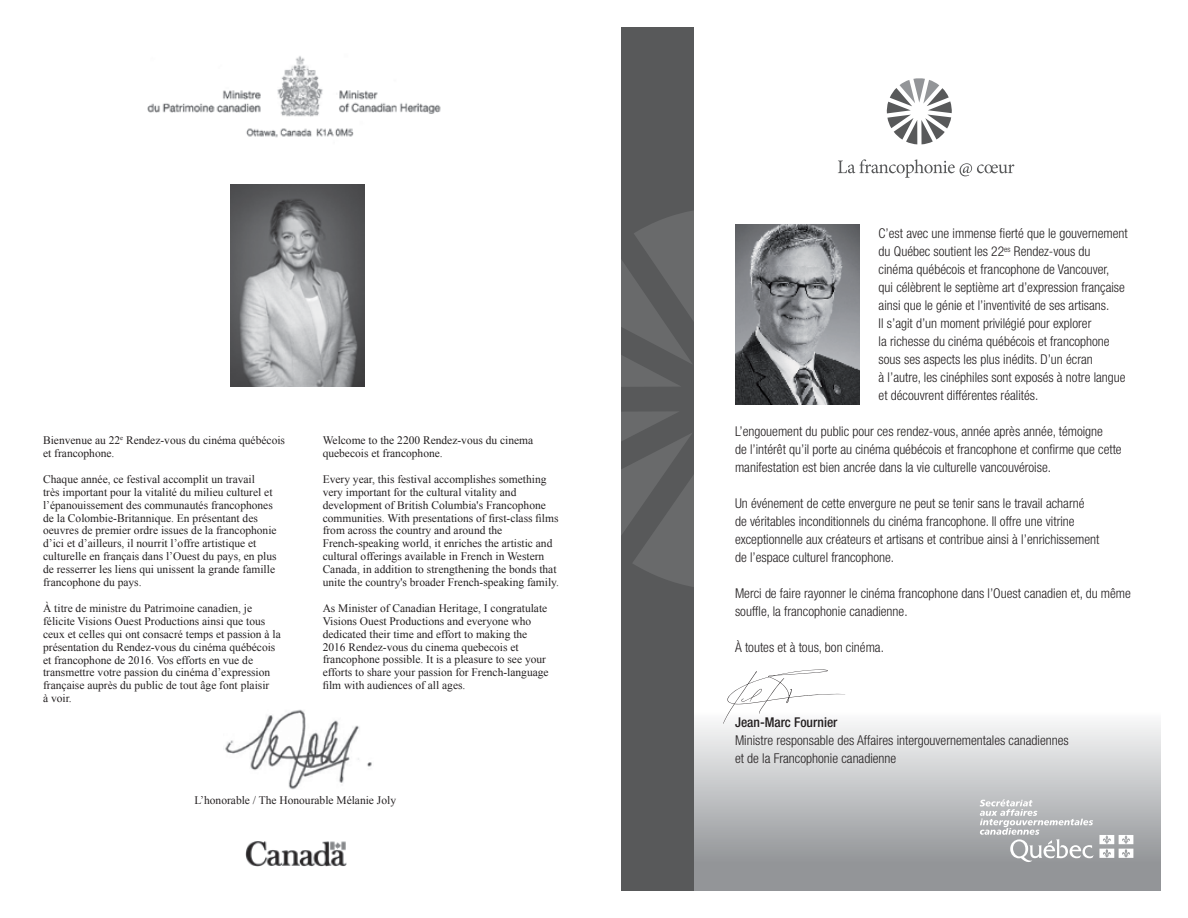
<style>
.page{position:relative;width:1188px;height:918px;background:#fff}
.page>*{position:absolute;margin:0;border:0;box-sizing:border-box;transform-origin:0 0}
.t1{font:300 condensed 13.5px/18px "Helvetica Neue LT Std";color:#231f20}
.t2{font:500 condensed 13.5px "Helvetica Neue LT Std";color:#231f20}
.t3{font:11.4px/12.9px "Times New Roman";color:#231f20}
</style>
<div class="page">
<img style="left:230px;top:184px;width:135px;height:202px">
<img style="left:245px;top:841px;width:101px;height:26px">
<img style="left:225px;top:709px;width:147px;height:81px">
<img style="left:147px;top:56px;width:294px;height:82px">
<div style="left:677px;top:708px;width:484px;height:183px;background:linear-gradient(to bottom,#fbfbfc,#84878a)"></div>
<div style="left:621px;top:27px;width:72px;height:864px;background:#58595a"></div>
<svg style="left:621px;top:211px;width:72px;height:176px"></svg>
<svg style="left:621px;top:412px;width:72px;height:175px"></svg>
<svg style="left:838px;top:159px;width:176px;height:19px"></svg>
<svg style="left:887px;top:78px;width:65px;height:66px"></svg>
<img style="left:735px;top:224px;width:124px;height:181px">
<svg style="left:723px;top:670px;width:122px;height:54px"></svg>
<svg style="left:980px;top:799px;width:153px;height:63px;background:#b8babc"></svg>
<p class="t3" style="left:43px;top:434px;width:243px">Bienvenue au 22<sup>e</sup> Rendez-vous du cinéma québécois et francophone.</p>
<p class="t3" style="left:43px;top:472px;width:235px">Chaque année, ce festival accomplit un travail<br>très important pour la vitalité du milieu culturel et l’épanouissement des communautés francophones de la Colombie-Britannique. En présentant des oeuvres de premier ordre issues de la francophonie d’ici et d’ailleurs, il nourrit l’offre artistique et culturelle en français dans l’Ouest du pays, en plus de resserrer les liens qui unissent la grande famille francophone du pays.</p>
<p class="t3" style="left:43px;top:601px;width:239px">À titre de ministre du Patrimoine canadien, je félicite Visions Ouest Productions ainsi que tous ceux et celles qui ont consacré temps et passion à la présentation du Rendez-vous du cinéma québécois et francophone de 2016. Vos efforts en vue de transmettre votre passion du cinéma d’expression française auprès du public de tout âge font plaisir<br>à voir.</p>
<p class="t3" style="left:323px;top:434px;width:212px">Welcome to the 2200 Rendez-vous du cinema quebecois et francophone.</p>
<p class="t3" style="left:323px;top:472px;width:238px">Every year, this festival accomplishes something very important for the cultural vitality and development of British Columbia's Francophone communities. With presentations of first-class films from across the country and around the French-speaking world, it enriches the artistic and cultural offerings available in French in Western Canada, in addition to strengthening the bonds that unite the country's broader French-speaking family.</p>
<p class="t3" style="left:323px;top:601px;width:228px">As Minister of Canadian Heritage, I congratulate Visions Ouest Productions and everyone who dedicated their time and effort to making the 2016 Rendez-vous du cinema quebecois et francophone possible. It is a pleasure to see your efforts to share your passion for French-language film with audiences of all ages.</p>
<p class="t3" style="left:194px;top:794px;width:203px">L’honorable / The Honourable Mélanie Joly</p>
<p class="t1" style="left:879px;top:224px;width:251px">C’est avec une immense fierté que le gouvernement du Québec soutient les 22<sup>es</sup> Rendez-vous du cinéma québécois et francophone de Vancouver,<br>qui célèbrent le septième art d’expression française ainsi que le génie et l’inventivité de ses artisans.<br>Il s’agit d’un moment privilégié pour explorer<br>la richesse du cinéma québécois et francophone sous ses aspects les plus inédits. D’un écran<br>à l’autre, les cinéphiles sont exposés à notre langue et découvrent différentes réalités.</p>
<p class="t1" style="left:735px;top:422px;width:388px">L’engouement du public pour ces rendez-vous, année après année, témoigne<br>de l’intérêt qu’il porte au cinéma québécois et francophone et confirme que cette manifestation est bien ancrée dans la vie culturelle vancouvéroise.</p>
<p class="t1" style="left:735px;top:494px;width:366px">Un événement de cette envergure ne peut se tenir sans le travail acharné de véritables inconditionnels du cinéma francophone. Il offre une vitrine exceptionnelle aux créateurs et artisans et contribue ainsi à l’enrichissement de l’espace culturel francophone.</p>
<p class="t1" style="left:735px;top:584px;width:397px">Merci de faire rayonner le cinéma francophone dans l’Ouest canadien et, du même souffle, la francophonie canadienne.</p>
<p class="t1" style="left:735px;top:638px;width:150px">À toutes et à tous, bon cinéma.</p>
<p class="t2" style="left:735px;top:714px;width:104px">Jean-Marc Fournier</p>
<p class="t1" style="left:735px;top:731px;width:335px">Ministre responsable des Affaires intergouvernementales canadiennes et de la Francophonie canadienne</p>
</div>
